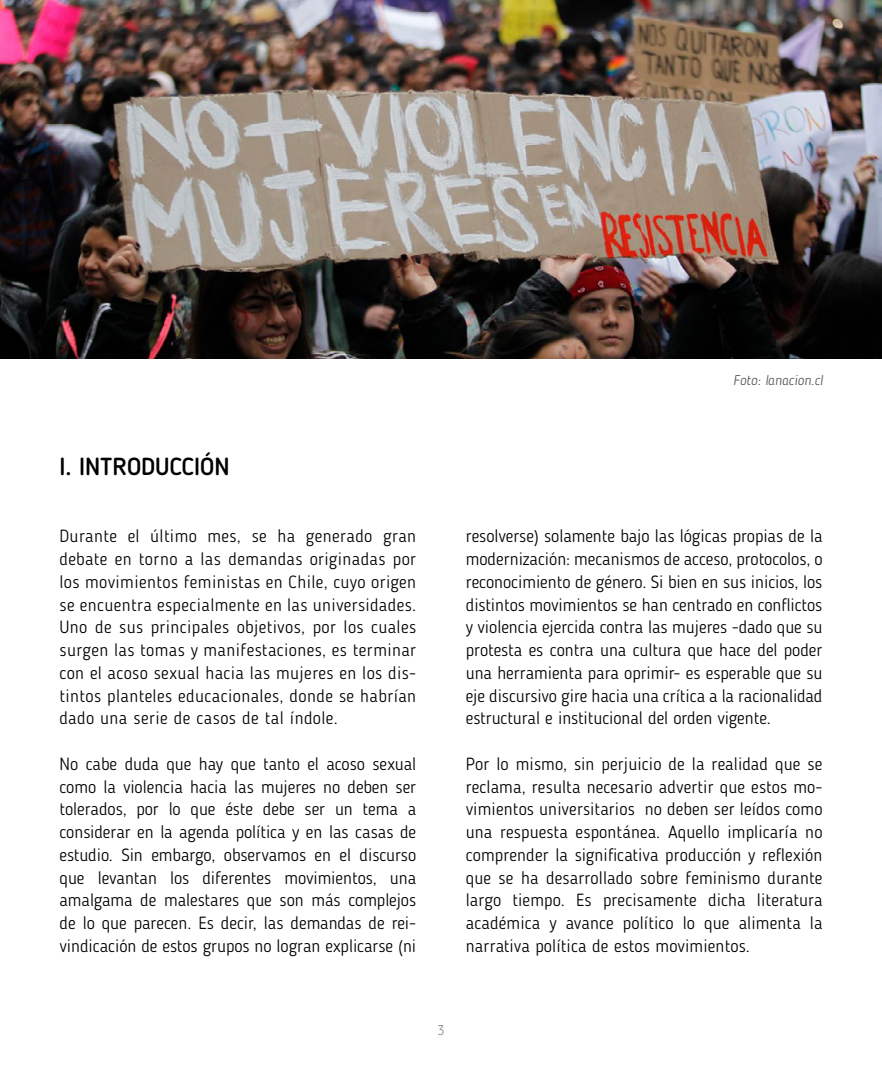
<style>
.page{position:relative;width:882px;height:1071px;background:#fff}
.page>*{position:absolute;margin:0;border:0;box-sizing:border-box;transform-origin:0 0}
.t1{font:500 24.5px "Blogger Sans";color:#000}
.t2{font:300 17.5px/22.8px "Blogger Sans";color:#000;text-align:justify}
.t3{font:italic 300 14px "Blogger Sans";color:#575756}
.t4{font:300 14px "Blogger Sans";color:#878787}
</style>
<div class="page">
<img style="left:1px;top:0;width:880px;height:359px">
<h1 class="t1" style="left:60px;top:452px;width:172px">I. INTRODUCCIÓN</h1>
<p class="t2" style="left:60px;top:525px;width:358px">Durante el último mes, se ha generado gran debate en torno a las demandas originadas por los movimientos feministas en Chile, cuyo origen se encuentra especialmente en las universidades.<br>Uno de sus principales objetivos, por los cuales surgen las tomas y manifestaciones, es terminar con el acoso sexual hacia las mujeres en los dis&shy;tintos planteles educacionales, donde se habrían dado una serie de casos de tal índole.</p>
<p class="t2" style="left:60px;top:752px;width:358px">No cabe duda que hay que tanto el acoso sexual como la violencia hacia las mujeres no deben ser tolerados, por lo que éste debe ser un tema a considerar en la agenda política y en las casas de estudio. Sin embargo, observamos en el discurso que levantan los diferentes movimientos, una amalgama de malestares que son más complejos de lo que parecen. Es decir, las demandas de rei&shy;vindicación de estos grupos no logran explicarse (ni</p>
<p class="t3" style="left:733px;top:372px;width:91px">Foto: lanacion.cl</p>
<p class="t2" style="left:466px;top:525px;width:358px">resolverse) solamente bajo las lógicas propias de la modernización: mecanismos de acceso, protocolos, o reconocimiento de género. Si bien en sus inicios, los distintos movimientos se han centrado en conflictos y violencia ejercida contra las mujeres -dado que su protesta es contra una cultura que hace del poder una herramienta para oprimir- es esperable que su eje discursivo gire hacia una crítica a la racionalidad estructural e institucional del orden vigente.</p>
<p class="t2" style="left:466px;top:752px;width:358px">Por lo mismo, sin perjuicio de la realidad que se reclama, resulta necesario advertir que estos mo&shy;vimientos universitarios no deben ser leídos como una respuesta espontánea. Aquello implicaría no comprender la significativa producción y reflexión que se ha desarrollado sobre feminismo durante largo tiempo. Es precisamente dicha literatura académica y avance político lo que alimenta la narrativa política de estos movimientos.</p>
<p class="t4" style="left:438px;top:1022px;width:8px">3</p>
</div>
